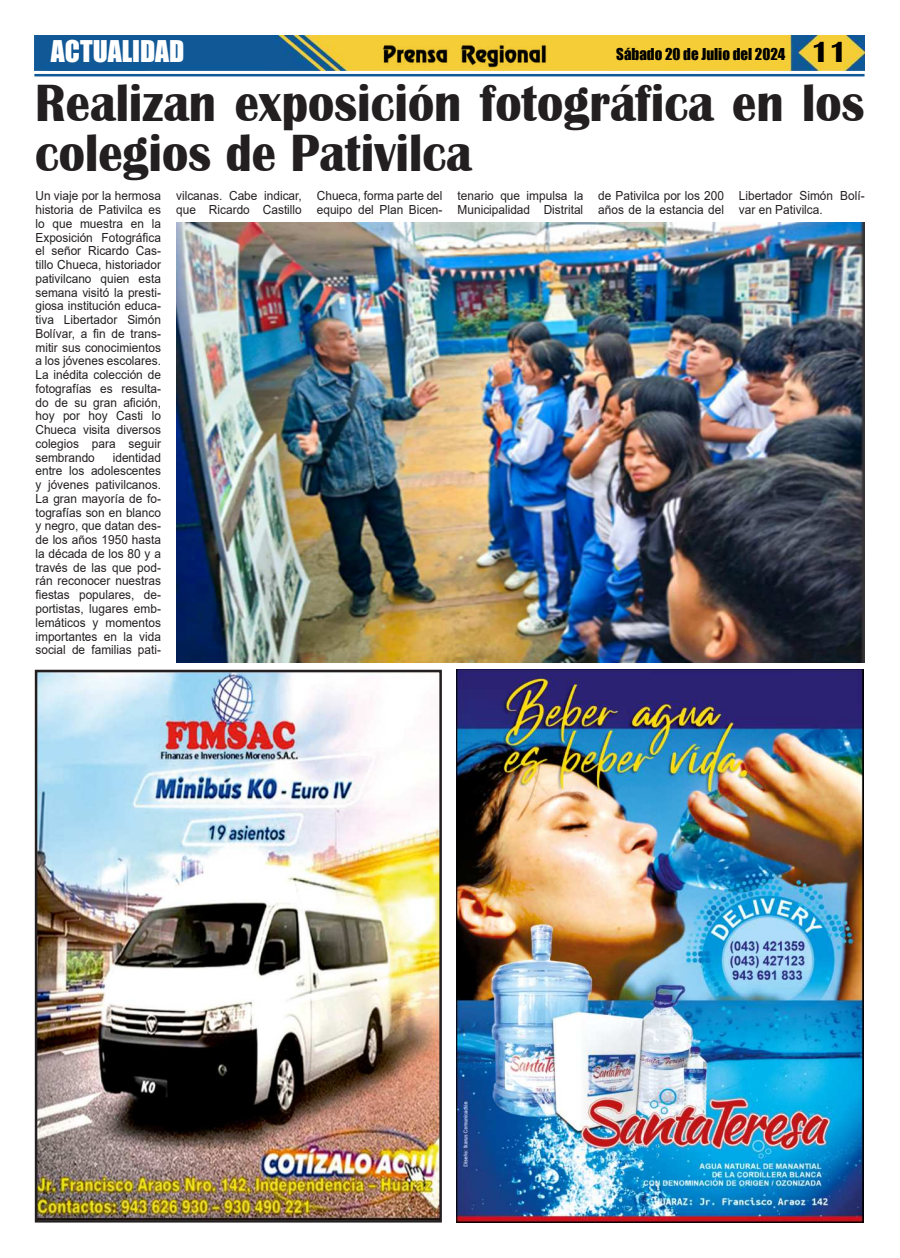
<style>
.page{position:relative;width:900px;height:1258px;background:#fff}
.page>*{position:absolute;margin:0;border:0;box-sizing:border-box;transform-origin:0 0}
.t1{font:700 53.88px/50px "Britannic";color:#231f20;scale:.9 1}
.t2{font:27.5px "Impact";color:#fff}
.t3{font:15px "Impact";color:#000}
.t4{font:12.5px/13.8px "Arial";color:#231f20;scale:.95 1}
.s1{font-family:"Britannic";font-weight:700;font-size:30px}
</style>
<div class="page">
<img style="left:34px;top:35px;width:831px;height:35px">
<hr style="left:34px;top:74px;width:831px;height:2px;background:#0f5998">
<img style="left:380px;top:41px;width:169px;height:27px">
<img style="left:457px;top:670px;width:407px;height:552px">
<img style="left:38px;top:673px;width:401px;height:546px">
<div style="left:35px;top:670px;width:407px;height:552px;border:2px solid #231f20"></div>
<img style="left:176px;top:222px;width:689px;height:441px">
<h2 class="t2" style="left:51px;top:36px;width:135px">ACTUALIDAD</h2>
<p class="t3" style="left:616px;top:46px;width:233px">Sábado 20 de Julio del 2024 <span class="s1">11</span></p>
<h1 class="t1" style="left:35px;top:83px;width:923px">Realizan exposición fotográfica en los colegios de Pativilca</h1>
<p class="t4" style="left:35px;top:189px;width:134px;text-align:justify">Un viaje por la hermosa historia de Pativilca es lo que muestra en la Exposición Fotográ昀椀ca el señor Ricardo Cas&shy;tillo Chueca, historiador pativilcano quien esta semana visitó la presti&shy;giosa institución educa&shy;tiva Libertador Simón Bolívar, a 昀椀n de trans&shy;mitir sus conocimientos a los jóvenes escolares.<br>La inédita colección de fotografías es resulta&shy;do de su gran a昀椀ción, hoy por hoy Casti lo Chueca visita diversos colegios para seguir sembrando</p>
<p class="t4" style="left:176px;top:190px;width:134px">vilcanas. Cabe indicar, que Ricardo Castillo</p>
<p class="t4" style="left:317px;top:190px;width:134px">Chueca, forma parte del equipo del Plan Bicen-</p>
<p class="t4" style="left:458px;top:190px;width:134px">tenario que impulsa la<br>Municipalidad Distrital</p>
<p class="t4" style="left:598px;top:190px;width:134px">de Pativilca por los 200 años de la estancia del</p>
<p class="t4" style="left:739px;top:190px;width:134px">Libertador Simón Bolí&shy;var en Pativilca.</p>
<p class="t4" style="left:35px;top:452px;width:134px;text-align:justify;text-indent:77px">identidad entre los adolescentes y jóvenes pativilcanos.<br>La gran mayoría de fo&shy;tografías son en blanco y negro, que datan des&shy;de los años 1950 hasta la década de los 80 y a través de las que pod&shy;rán reconocer nuestras昀椀estas populares, de&shy;portistas, lugares emb&shy;lemáticos y momentos importantes en la vida social de familias pati-</p>
</div>
